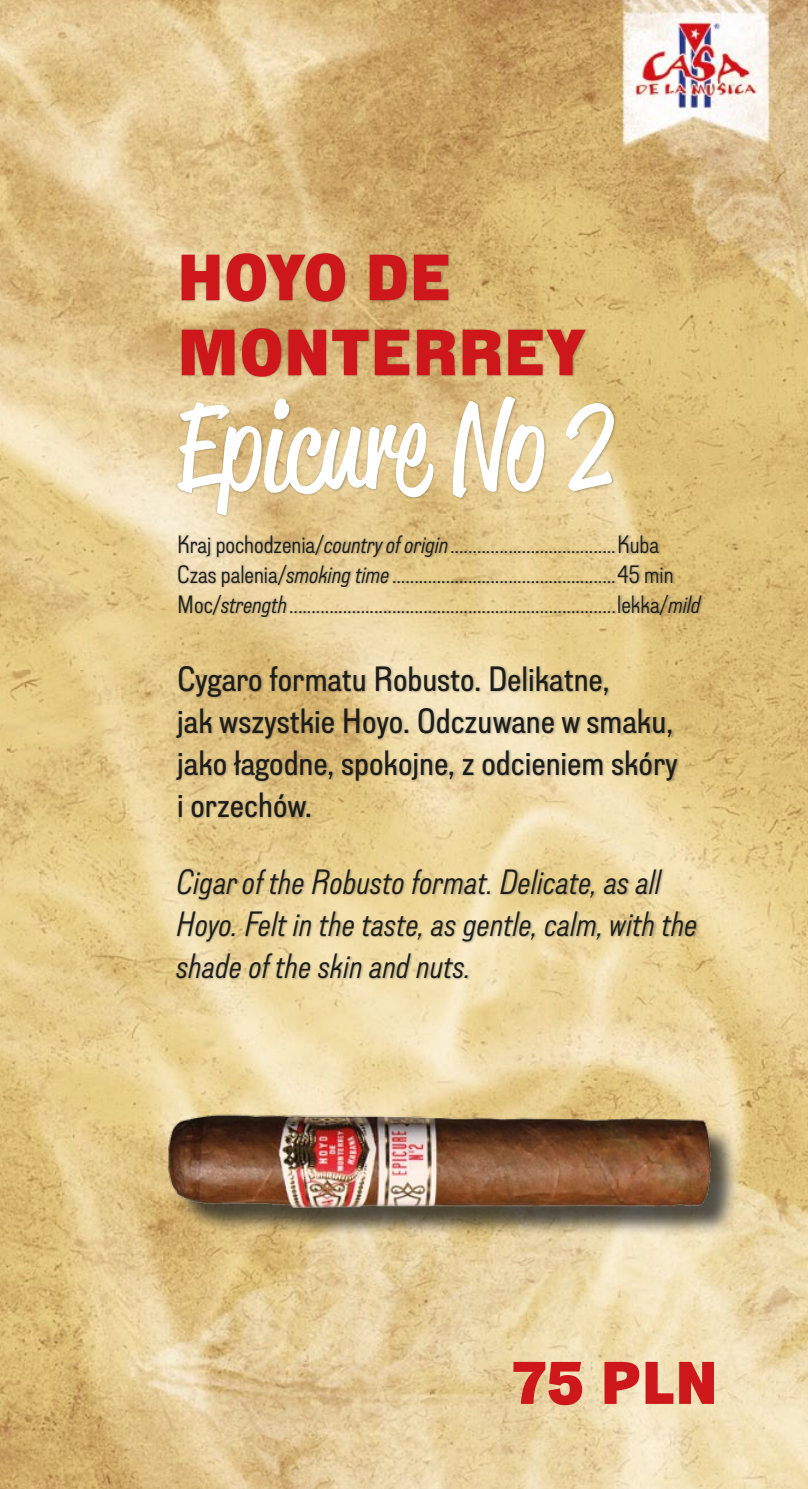
<style>
.page{position:relative;width:808px;height:1489px;background:#fff}
.page>*{position:absolute;margin:0;border:0;box-sizing:border-box;transform-origin:0 0}
.t1{font:120px "Reklame Script Regular DEMO";color:#fff}
.t2{font:900 65px/75px "Lorimer";color:#cd171a}
.t3{font:900 60px "Lorimer";color:#cd171a}
.t4{font:500 35px/42px "Lorimer";color:#1d1d1b}
.t5{font:italic 300 35px/42px "Lorimer";letter-spacing:.01em;color:#1d1d1b}
.t6{font:300 25px/30px "Lorimer";color:#1d1d1b}
.s1{font-style:italic}
</style>
<div class="page">
<img style="left:0;top:0;width:808px;height:1488px">
<div style="left:175px;top:254px;width:530px;height:726px;background:#1d1d1b;opacity:.3"></div>
<img style="left:97px;top:1035px;width:681px;height:255px">
<h2 class="t2" style="left:177px;top:239px;width:410px">HOYO DE<br>MONTERREY</h2>
<h1 class="t1" style="left:177px;top:396px;width:437px">Epicure No 2</h1>
<p class="t6" style="left:177px;top:529px;width:525px">Kraj pochodzenia/<span class="s1">country of origin</span>.....................................Kuba<br>Czas palenia/<span class="s1">smoking time</span>..................................................45 min<br>Moc/<span class="s1">strength</span>.........................................................................lekka/<span class="s1">mild</span></p>
<h3 class="t4" style="left:177px;top:657px;width:502px">Cygaro formatu Robusto. Delikatne,<br>jak wszystkie Hoyo. Odczuwane w smaku, jako łagodne, spokojne, z odcieniem skóry i orzechów.</h3>
<h3 class="t5" style="left:177px;top:860px;width:522px">Cigar of the Robusto format. Delicate, as all<br>Hoyo. Felt in the taste, as gentle, calm, with the shade of the skin and nuts.</h3>
<h3 class="t3" style="left:512px;top:1347px;width:207px">75 pln</h3>
</div>
